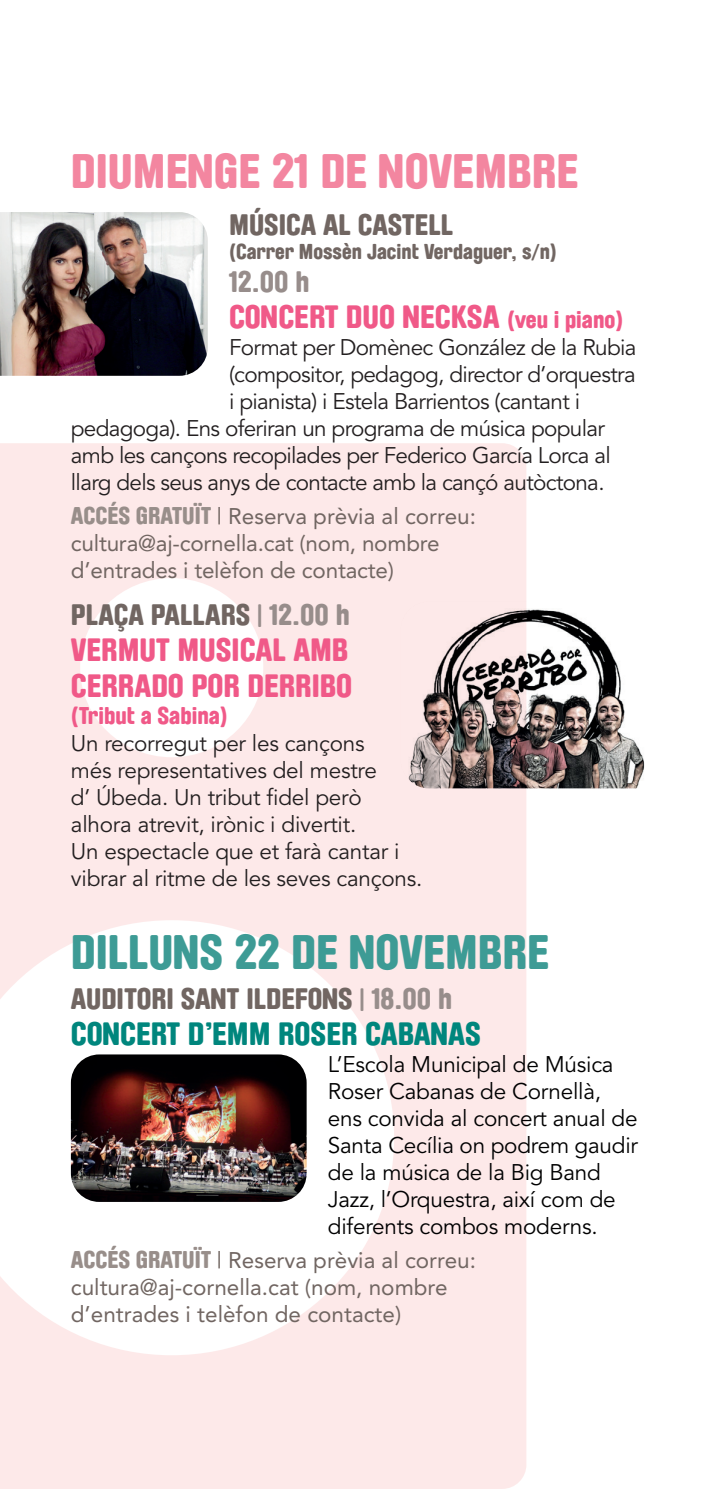
<style>
.page{position:relative;width:709px;height:1489px;background:#fff}
.page>*{position:absolute;margin:0;border:0;box-sizing:border-box;transform-origin:0 0}
.t1{font:45px "Brauer";color:#f386a0}
.t2{font:45px "Brauer";color:#3d9b95}
.t3{font:30px/36px "Brauer";color:#f05988}
.t4{font:30px "Brauer";color:#00867d}
.t5{font:27.5px "Brauer";color:#716662}
.t6{font:27.5px "Brauer";color:#978d8b}
.t7{font:22.5px "Avenir";letter-spacing:-.03em;color:#231f20}
.t8{font:22.5px/27px "Avenir";color:#716662}
.t9{font:22.5px/27px "Avenir";letter-spacing:-.01em;color:#000001}
.t10{font:22.5px/27px "Avenir";letter-spacing:-.01em;color:#231f20}
.t11{font:22.5px "Brauer";color:#f05988}
.t12{font:20px "Brauer";color:#716662}
.s1{font-size:22.5px}
.s2{font-family:"Brauer";color:#988e8a}
.s3{color:#978d8b}
</style>
<div class="page">
<div style="left:0;top:443px;width:526px;height:1045px;background:#fde9e9"></div>
<svg style="left:0;top:920px;width:394px;height:435px"></svg>
<div style="left:80px;top:578px;width:183px;height:179px;background:#fff;border-radius:50%"></div>
<svg style="left:400px;top:601px;width:245px;height:187px;fill:#fde9e9"></svg>
<img style="left:408px;top:608px;width:236px;height:180px">
<img style="left:0;top:212px;width:208px;height:164px">
<img style="left:71px;top:1054px;width:235px;height:147px">
<h1 class="t1" style="left:71px;top:143px;width:509px">DIUMENGE 21 DE NOVEMBRE</h1>
<p class="t5" style="left:229px;top:207px;width:226px">MÚSICA AL CASTELL</p>
<p class="t12" style="left:229px;top:239px;width:329px">(Carrer Mossèn Jacint Verdaguer, s/n)</p>
<p class="t6" style="left:229px;top:264px;width:82px">12.00 h</p>
<h2 class="t3" style="left:229px;top:299px;width:396px">CONCERT DUO NECKSA <span class="s1">(veu i piano)</span></h2>
<p class="t7" style="left:229px;top:334px;width:409px">Format per Domènec González de la Rubia</p>
<p class="t7" style="left:229px;top:361px;width:408px">(compositor, pedagog, director d’orquestra</p>
<p class="t7" style="left:229px;top:388px;width:352px">i pianista) i Estela Barrientos (cantant i</p>
<p class="t7" style="left:71px;top:415px;width:535px">pedagoga). Ens oferiran un programa de música popular</p>
<p class="t7" style="left:71px;top:442px;width:541px">amb les cançons recopilades per Federico García Lorca al</p>
<p class="t7" style="left:71px;top:469px;width:535px">llarg dels seus anys de contacte amb la cançó autòctona.</p>
<p class="t8" style="left:71px;top:503px;width:406px"><span class="s2">ACCÉS GRATUÏT</span> | Reserva prèvia al correu: cultura@aj-cornella.cat (nom, nombre d’entrades i telèfon de contacte)</p>
<p class="t5" style="left:71px;top:598px;width:280px">PLAÇA PALLARS <span class="s3">| 12.00 h</span></p>
<h2 class="t3" style="left:71px;top:632px;width:283px">VERMUT MUSICAL AMB<br>CERRADO POR DERRIBO</h2>
<p class="t11" style="left:71px;top:702px;width:158px">(Tribut a Sabina)</p>
<p class="t10" style="left:71px;top:730px;width:353px">Un recorregut per les cançons<br>més representatives del mestre<br>d’ Úbeda. Un tribut fidel però alhora atrevit, irònic i divertit.<br>Un espectacle que et farà cantar i vibrar al ritme de les seves cançons.</p>
<h1 class="t2" style="left:71px;top:924px;width:480px">DILLUNS 22 DE NOVEMBRE</h1>
<p class="t5" style="left:71px;top:981px;width:383px">AUDITORI SANT ILDEFONS <span class="s3">| 18.00 h</span></p>
<h2 class="t4" style="left:71px;top:1015px;width:411px">CONCERT D’EMM ROSER CABANAS</h2>
<p class="t9" style="left:328px;top:1051px;width:312px">L’Escola Municipal de Música<br>Roser Cabanas de Cornellà, ens convida al concert anual de<br>Santa Cecília on podrem gaudir de la música de la Big Band<br>Jazz, l’Orquestra, així com de diferents combos moderns.</p>
<p class="t8" style="left:71px;top:1246px;width:406px"><span class="s2">ACCÉS GRATUÏT</span> | Reserva prèvia al correu: cultura@aj-cornella.cat (nom, nombre d’entrades i telèfon de contacte)</p>
</div>
